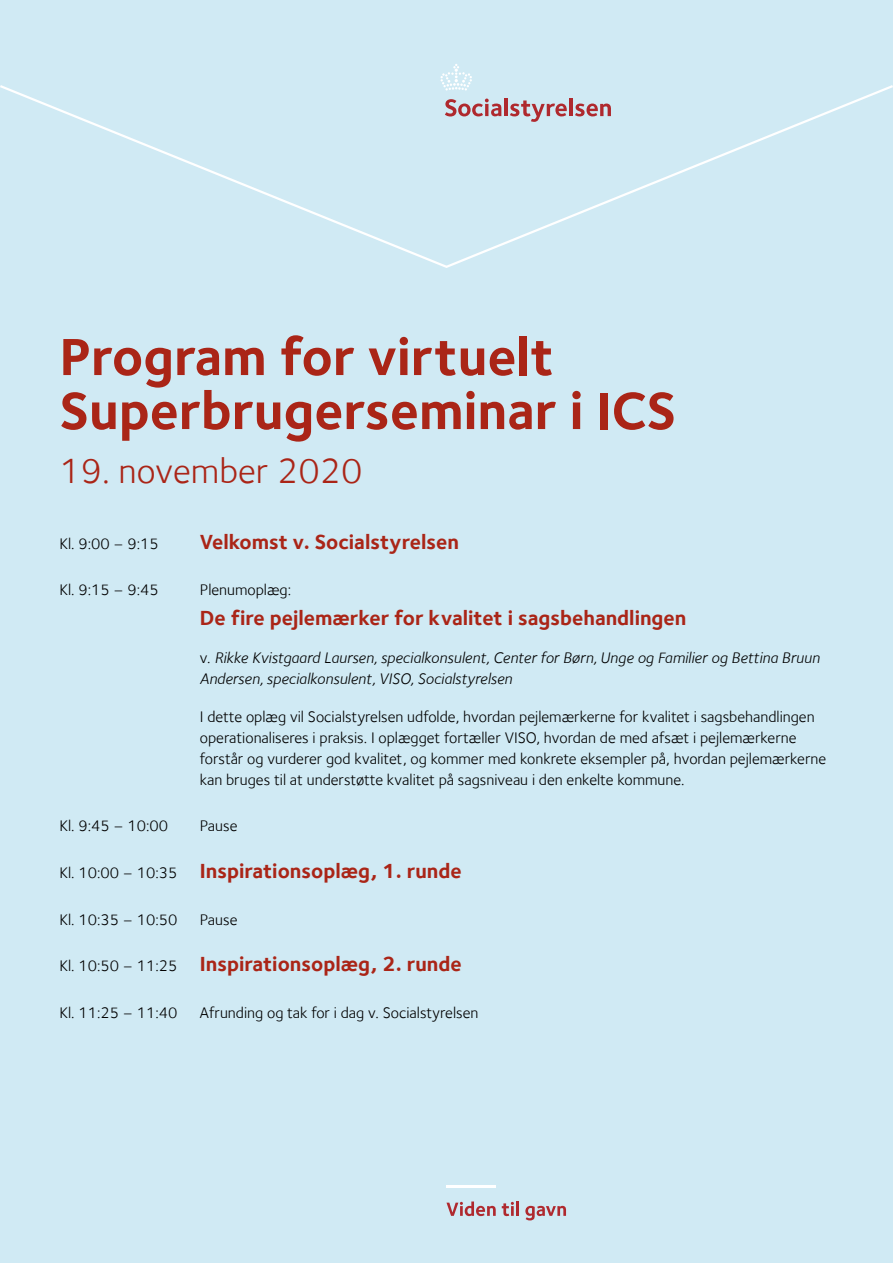
<style>
.page{position:relative;width:893px;height:1263px;background:#d0eaf4}
.page>*{position:absolute;margin:0;border:0;box-sizing:border-box;transform-origin:0 0}
.t1{font:700 54px/54px "Foundry Sterling";color:#aa2517}
.t2{font:36px "Foundry Sterling";color:#aa2517}
.t3{font:700 21px "Foundry Sterling";color:#aa2517}
.t4{font:15.75px/21px "Foundry Sterling";color:#000}
.t5{font:italic 15.75px/21px "Foundry Sterling";color:#000}
.s1{font-style:normal}
.s2{font-weight:400;font-size:15.75px;color:#000}
</style>
<div class="page">
<hr style="left:446px;top:1185px;width:50px;height:2px;background:#fff">
<svg style="left:446px;top:1201px;width:50px;height:15px"></svg>
<svg style="left:502px;top:1202px;width:12px;height:14px"></svg>
<hr style="left:516px;top:1201px;width:3px;height:15px;background:#af292e">
<svg style="left:525px;top:1206px;width:41px;height:14px"></svg>
<svg style="left:0;top:85px;width:893px;height:183px"></svg>
<svg style="left:441px;top:64px;width:31px;height:27px"></svg>
<svg style="left:445px;top:99px;width:56px;height:17px"></svg>
<hr style="left:504px;top:98px;width:3px;height:18px;background:#af292e">
<svg style="left:510px;top:100px;width:57px;height:22px"></svg>
<hr style="left:569px;top:98px;width:4px;height:18px;background:#af292e">
<svg style="left:575px;top:104px;width:36px;height:12px"></svg>
<h1 class="t1" style="left:60px;top:329px;width:618px">Program for virtuelt<br>Superbrugerseminar i ICS</h1>
<h1 class="t2" style="left:60px;top:450px;width:304px">19. november 2020</h1>
<p class="t4" style="left:60px;top:533px;width:101px">Kl. 9:00 – 9:15</p>
<p class="t3" style="left:200px;top:529px;width:261px">Velkomst v. Socialstyrelsen</p>
<p class="t4" style="left:60px;top:579px;width:101px">Kl. 9:15 – 9:45</p>
<p class="t4" style="left:200px;top:579px;width:93px">Plenumoplæg:</p>
<p class="t3" style="left:200px;top:605px;width:488px">De fire pejlemærker for kvalitet i sagsbehandlingen</p>
<p class="t5" style="left:200px;top:647px;width:621px"><span class="s1">v.</span> Rikke Kvistgaard Laursen, specialkonsulent, Center for Børn, Unge og Familier og Bettina Bruun<br>Andersen, specialkonsulent, VISO, Socialstyrelsen</p>
<p class="t4" style="left:200px;top:706px;width:628px">I dette oplæg vil Socialstyrelsen udfolde, hvordan pejlemærkerne for kvalitet i sagsbehandlingen operationaliseres i praksis. I oplægget fortæller VISO, hvordan de med afsæt i pejlemærkerne forstår og vurderer god kvalitet, og kommer med konkrete eksempler på, hvordan pejlemærkerne kan bruges til at understøtte kvalitet på sagsniveau i den enkelte kommune.</p>
<p class="t4" style="left:60px;top:815px;width:110px">Kl. 9:45 – 10:00</p>
<p class="t4" style="left:200px;top:815px;width:39px">Pause</p>
<p class="t3" style="left:60px;top:858px;width:404px"><span class="s2">Kl. 10:00 – 10:35</span> Inspirationsoplæg, 1. runde</p>
<p class="t4" style="left:60px;top:908px;width:120px">Kl. 10:35 – 10:50</p>
<p class="t4" style="left:200px;top:908px;width:39px">Pause</p>
<p class="t3" style="left:60px;top:951px;width:404px"><span class="s2">Kl. 10:50 – 11:25</span> Inspirationsoplæg, 2. runde</p>
<p class="t4" style="left:60px;top:1002px;width:120px">Kl. 11:25 – 11:40</p>
<p class="t4" style="left:200px;top:1002px;width:280px">Afrunding og tak for i dag v. Socialstyrelsen</p>
</div>
